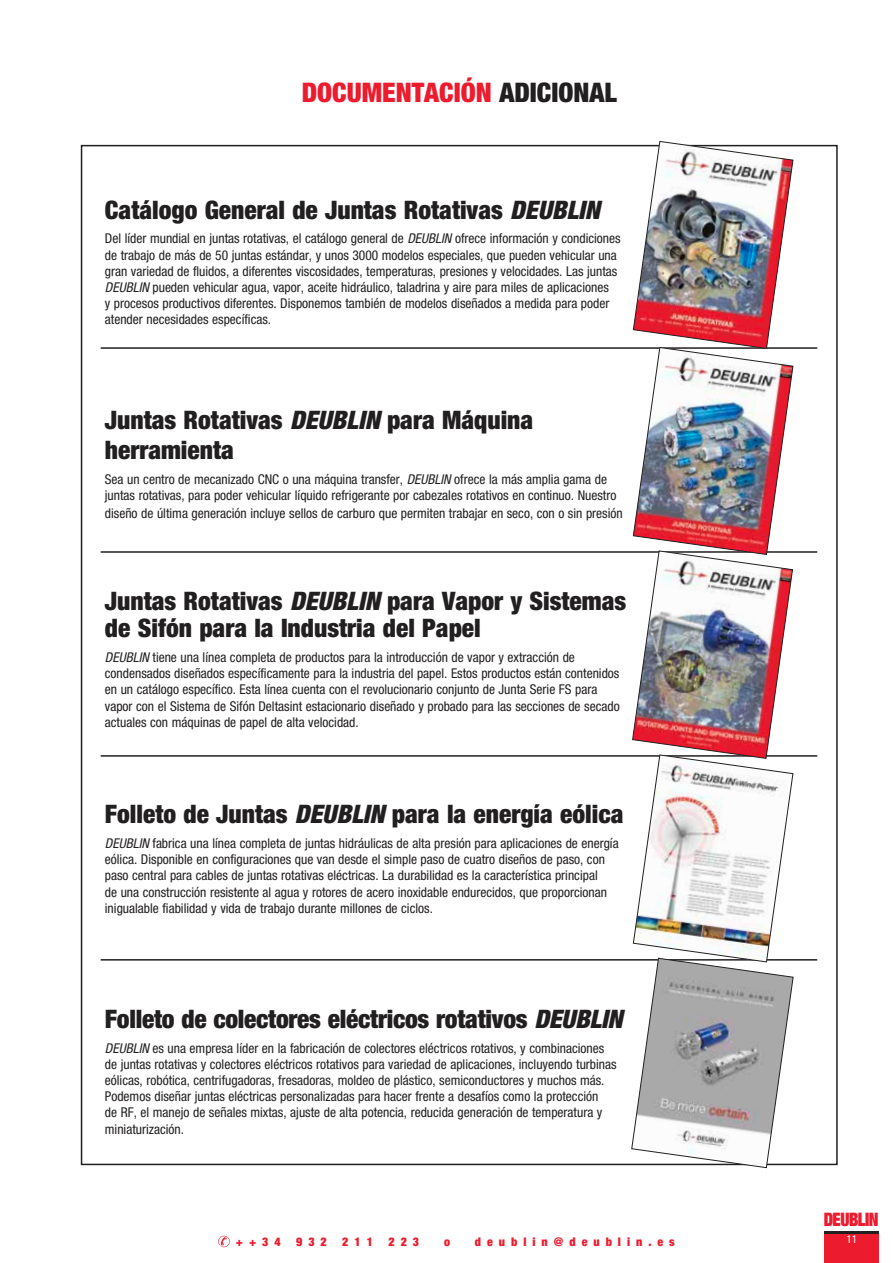
<style>
.page{position:relative;width:893px;height:1263px;background:#fff}
.page>*{position:absolute;margin:0;border:0;box-sizing:border-box;transform-origin:0 0}
.t1{font:900 condensed 27px "Helvetica Neue LT Pro";color:#ed1b2e}
.t2{font:900 condensed 25.5px/27px "Helvetica Neue LT Pro";color:#221f20}
.t3{font:900 condensed 18.6px "Helvetica Neue LT Pro";letter-spacing:-.03em;color:#ed1b2e;scale:.88 1}
.t4{font:condensed 13.5px/16.2px "Helvetica Neue LT Pro";color:#221f20}
.t5{font:900 condensed 12px "Helvetica Neue LT Pro";letter-spacing:.5em;color:#ed1b2e}
.t6{font:condensed 11.25px "Helvetica Neue LT Pro";color:#fff}
.s1{color:#221f20}
.s2{font-style:italic}
</style>
<div class="page">
<div style="left:824px;top:1234px;width:54px;height:29px;background:#ed1b2e"></div>
<hr style="left:824px;top:1231px;width:54px;height:3px;background:#221f20">
<hr style="left:101px;top:959px;width:716px;height:1px;background:#221f20">
<hr style="left:101px;top:755px;width:716px;height:2px;background:#221f20">
<hr style="left:101px;top:551px;width:716px;height:2px;background:#221f20">
<hr style="left:101px;top:347px;width:716px;height:2px;background:#221f20">
<svg style="left:218px;top:1236px;width:12px;height:11px"></svg>
<img style="left:631px;top:141px;width:163px;height:1027px">
<h1 class="t1" style="left:302px;top:76px;width:317px">DOCUMENTACIÓN <span class="s1">ADICIONAL</span></h1>
<h2 class="t2" style="left:105px;top:196px;width:497px">Catálogo General de Juntas Rotativas <span class="s2">DEUBLIN</span></h2>
<p class="t4" style="left:105px;top:230px;width:517px">Del líder mundial en juntas rotativas, el catálogo general de <span class="s2">DEUBLIN</span> ofrece información y condiciones de trabajo de más de 50 juntas estándar, y unos 3000 modelos especiales, que pueden vehicular una gran variedad de fluidos, a diferentes viscosidades, temperaturas, presiones y velocidades. Las juntas <span class="s2">DEUBLIN</span> pueden vehicular agua, vapor, aceite hidráulico, taladrina y aire para miles de aplicaciones<br>y procesos productivos diferentes. Disponemos también de modelos diseñados a medida para poder atender necesidades específicas.</p>
<h2 class="t2" style="left:105px;top:404px;width:430px;line-height:30.6px">Juntas Rotativas <span class="s2">DEUBLIN</span> para Máquina herramienta</h2>
<p class="t4" style="left:105px;top:471px;width:513px">Sea un centro de mecanizado CNC o una máquina transfer, <span class="s2">DEUBLIN</span> ofrece la más amplia gama de juntas rotativas, para poder vehicular líquido refrigerante por cabezales rotativos en continuo. Nuestro</p>
<p class="t4" style="left:105px;top:505px;width:519px">diseño de última generación incluye sellos de carburo que permiten trabajar en seco, con o sin presión</p>
<h2 class="t2" style="left:105px;top:588px;width:523px">Juntas Rotativas <span class="s2">DEUBLIN</span> para Vapor y Sistemas de Sifón para la Industria del Papel</h2>
<p class="t4" style="left:105px;top:649px;width:516px"><span class="s2">DEUBLIN</span> tiene una línea completa de productos para la introducción de vapor y extracción de condensados diseñados específicamente para la industria del papel. Estos productos están contenidos en un catálogo específico. Esta línea cuenta con el revolucionario conjunto de Junta Serie FS para vapor con el Sistema de Sifón Deltasint estacionario diseñado y probado para las secciones de secado actuales con máquinas de papel de alta velocidad.</p>
<h2 class="t2" style="left:105px;top:801px;width:520px">Folleto de Juntas <span class="s2">DEUBLIN</span> para la energía eólica</h2>
<p class="t4" style="left:105px;top:835px;width:515px"><span class="s2">DEUBLIN</span> fabrica una línea completa de juntas hidráulicas de alta presión para aplicaciones de energía eólica. Disponible en configuraciones que van desde el simple paso de cuatro diseños de paso, con paso central para cables de juntas rotativas eléctricas. La durabilidad es la característica principal<br>de una construcción resistente al agua y rotores de acero inoxidable endurecidos, que proporcionan inigualable fiabilidad y vida de trabajo durante millones de ciclos.</p>
<h2 class="t2" style="left:105px;top:1005px;width:519px">Folleto de colectores eléctricos rotativos <span class="s2">DEUBLIN</span></h2>
<p class="t4" style="left:105px;top:1039px;width:513px"><span class="s2">DEUBLIN</span> es una empresa líder en la fabricación de colectores eléctricos rotativos, y combinaciones de juntas rotativas y colectores eléctricos rotativos para variedad de aplicaciones, incluyendo turbinas eólicas, robótica, centrifugadoras, fresadoras, moldeo de plástico, semiconductores y muchos más.<br>Podemos diseñar juntas eléctricas personalizadas para hacer frente a desafíos como la protección<br>de RF, el manejo de señales mixtas, ajuste de alta potencia, reducida generación de temperatura y miniaturización.</p>
<h3 class="t3" style="left:824px;top:1206px;width:64px">DEUBLIN</h3>
<p class="t5" style="left:236px;top:1234px;width:46px">++34</p>
<p class="t5" style="left:296px;top:1234px;width:32px">932</p>
<p class="t5" style="left:342px;top:1234px;width:32px">211</p>
<p class="t5" style="left:388px;top:1234px;width:32px">223</p>
<p class="t5" style="left:444px;top:1234px;width:7px">o</p>
<p class="t5" style="left:475px;top:1234px;width:201px">deublin@deublin.es</p>
<p class="t6" style="left:847px;top:1232px;width:12px">11</p>
</div>
